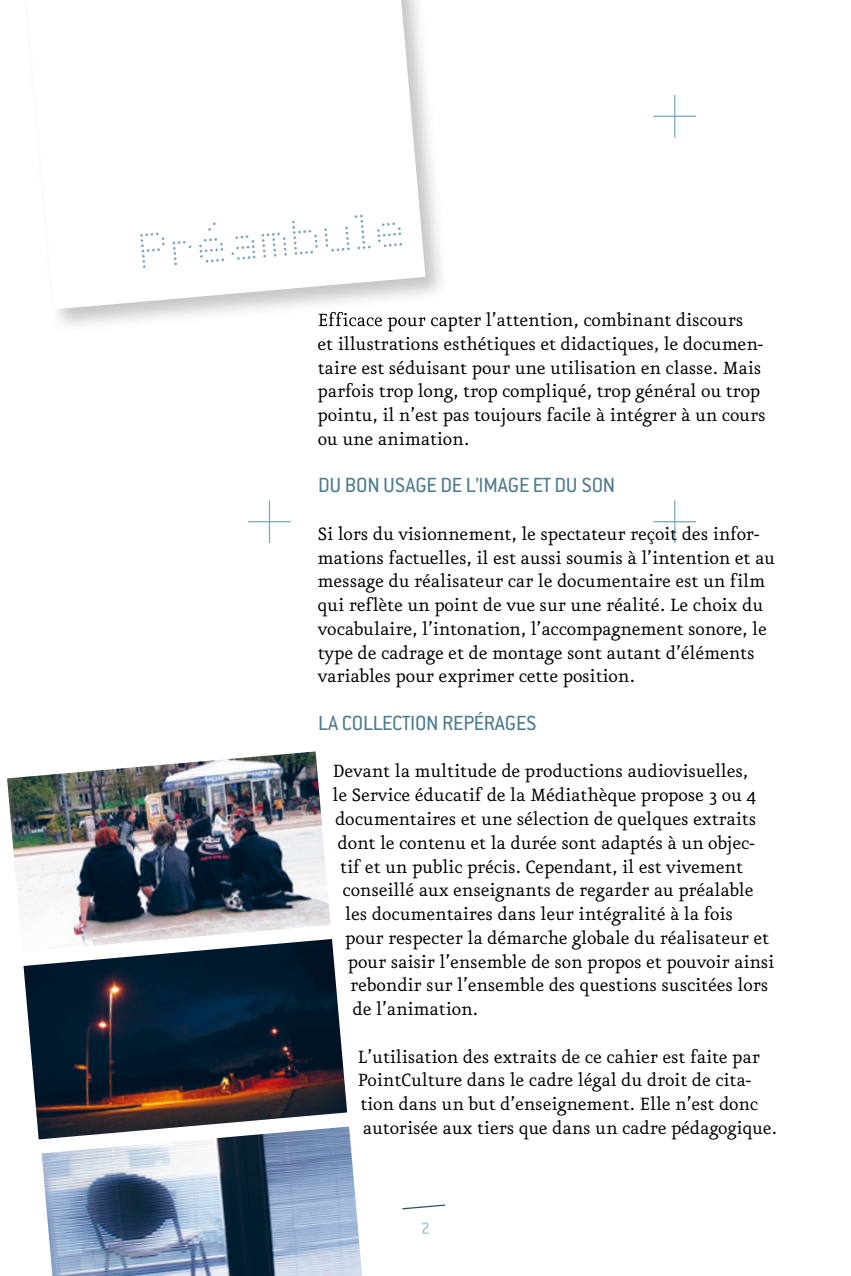
<style>
.page{position:relative;width:851px;height:1276px;background:#fff}
.page>*{position:absolute;margin:0;border:0;box-sizing:border-box;transform-origin:0 0}
.t1{font:300 52.5px "Foundry Plek";color:#78a5b8}
.t2{font:22.5px "Conduit ITC Std";letter-spacing:-.01em;color:#4d7b8e}
.t3{font:21.25px/23.8px "Eureka";letter-spacing:-.01em;color:#000}
</style>
<div class="page">
<img style="left:7px;top:751px;width:324px;height:188px">
<img style="left:23px;top:939px;width:324px;height:200px">
<img style="left:42px;top:1126px;width:320px;height:150px">
<hr style="left:674px;top:95px;width:1px;height:42px;background:#78a5b8">
<hr style="left:674px;top:500px;width:1px;height:43px;background:#78a5b8">
<hr style="left:269px;top:500px;width:1px;height:43px;background:#78a5b8">
<hr style="left:653px;top:116px;width:43px;height:1px;background:#78a5b8">
<hr style="left:653px;top:521px;width:43px;height:1px;background:#78a5b8">
<hr style="left:248px;top:521px;width:43px;height:1px;background:#78a5b8">
<img style="left:319px;top:312px;width:129px;height:19px">
<svg style="left:27px;top:0;width:398px;height:309px"></svg>
<svg style="left:402px;top:1204px;width:43px;height:6px"></svg>
<h1 class="t1" style="left:134px;top:219px;width:269px;rotate:-5deg">Préambule</h1>
<p class="t3" style="left:317px;top:309px;width:449px">Efficace pour capter l’attention, combinant discours<br>et illustrations esthétiques et didactiques, le documen&shy;taire est séduisant pour une utilisation en classe. Mais parfois trop long, trop compliqué, trop général ou trop pointu, il n’est pas toujours facile à intégrer à un cours ou une animation.</p>
<p class="t2" style="left:318px;top:472px;width:299px">DU BON USAGE DE L’IMAGE ET DU SON</p>
<p class="t3" style="left:317px;top:523px;width:459px">Si lors du visionnement, le spectateur reçoit des infor&shy;mations factuelles, il est aussi soumis à l’intention et au message du réalisateur car le documentaire est un film qui reflète un point de vue sur une réalité. Le choix du vocabulaire, l’intonation, l’accompagnement sonore, le type de cadrage et de montage sont autant d’éléments variables pour exprimer cette position.</p>
<p class="t2" style="left:318px;top:709px;width:220px">LA COLLECTION REPÉRAGES</p>
<p class="t3" style="left:332px;top:760px;width:417px">Devant la multitude de productions audiovisuelles,</p>
<p class="t3" style="left:332px;top:784px;width:425px">le Service éducatif de la Médiathèque propose 3 ou 4</p>
<p class="t3" style="left:335px;top:808px;width:423px">documentaires et une sélection de quelques extraits</p>
<p class="t3" style="left:337px;top:832px;width:418px">dont le contenu et la durée sont adaptés à un objec-</p>
<p class="t3" style="left:340px;top:855px;width:404px">tif et un public précis. Cependant, il est vivement</p>
<p class="t3" style="left:342px;top:879px;width:412px">conseillé aux enseignants de regarder au préalable</p>
<p class="t3" style="left:345px;top:903px;width:389px">les documentaires dans leur intégralité à la fois</p>
<p class="t3" style="left:345px;top:927px;width:425px">pour respecter la démarche globale du réalisateur et</p>
<p class="t3" style="left:347px;top:950px;width:428px">pour saisir l’ensemble de son propos et pouvoir ainsi</p>
<p class="t3" style="left:350px;top:974px;width:419px">rebondir sur l’ensemble des questions suscitées lors</p>
<p class="t3" style="left:352px;top:998px;width:127px">de l’animation.</p>
<p class="t3" style="left:357px;top:1045px;width:421px">L’utilisation des extraits de ce cahier est faite par PointCulture dans le cadre légal du droit de cita&shy;tion dans un but d’enseignement. Elle n’est donc autorisée aux tiers que dans un cadre pédagogique.</p>
</div>
